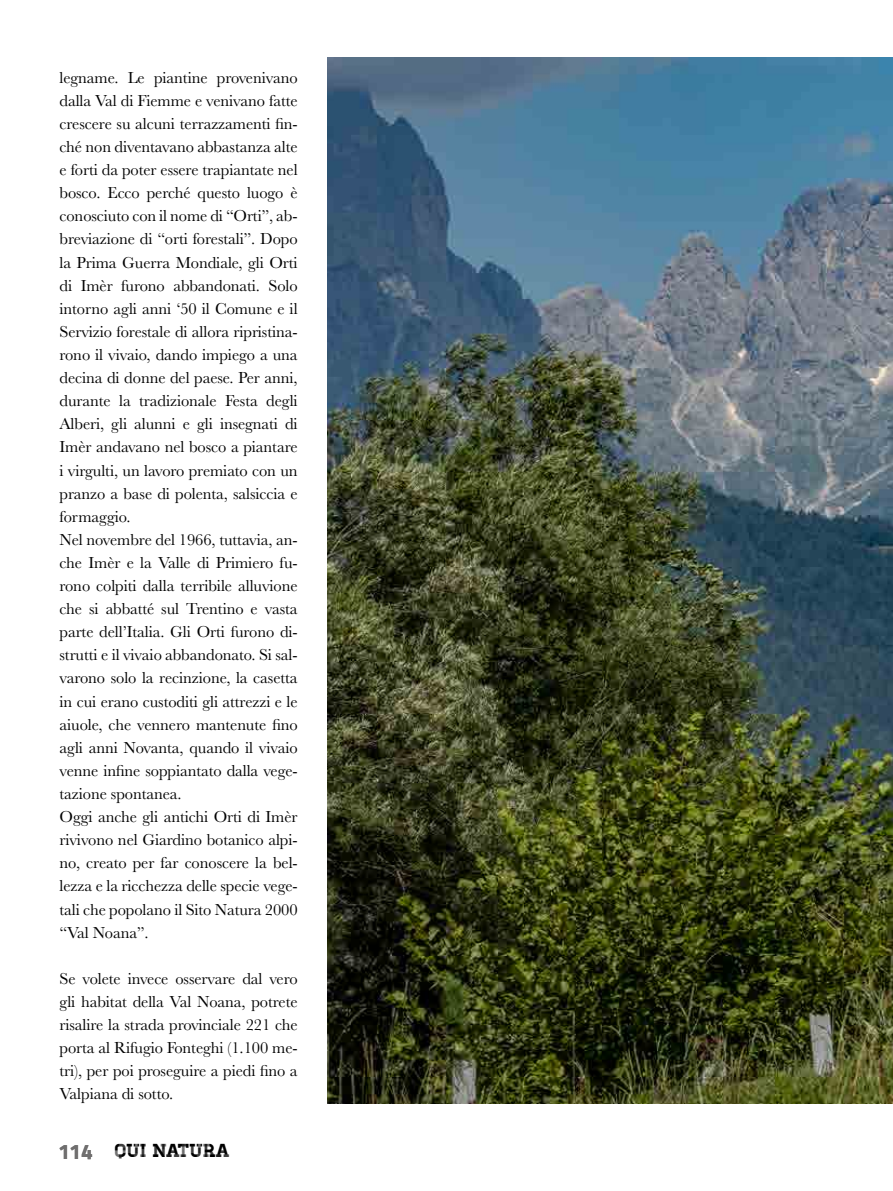
<style>
.page{position:relative;width:893px;height:1191px;background:#fff}
.page>*{position:absolute;margin:0;border:0;box-sizing:border-box;transform-origin:0 0}
.t1{font:21px "Titillium Text 25 L 999 wt";color:#706f6f}
.t2{font:18.75px "Homestead Display";color:#000}
.t3{font:16.5px/23.1px "Baskerville";letter-spacing:-.005em;color:#000}
</style>
<div class="page">
<img style="left:327px;top:58px;width:566px;height:1045px">
<p class="t3" style="left:60px;top:66px;width:240px">legname. Le piantine provenivano dalla Val di Fiemme e venivano fatte crescere su alcuni terrazzamenti fin&shy;ché non diventavano abbastanza alte e forti da poter essere trapiantate nel bosco. Ecco perché questo luogo è conosciuto con il nome di “Orti”, ab&shy;breviazione di “orti forestali”. Dopo la Prima Guerra Mondiale, gli Orti di Imèr furono abbandonati. Solo intorno agli anni ‘50 il Comune e il Servizio forestale di allora ripristina&shy;rono il vivaio, dando impiego a una decina di donne del paese. Per anni, durante la tradizionale Festa degli Alberi, gli alunni e gli insegnati di Imèr andavano nel bosco a piantare i virgulti, un lavoro premiato con un pranzo a base di polenta, salsiccia e formaggio.<br>Nel novembre del 1966, tuttavia, an&shy;che Imèr e la Valle di Primiero fu&shy;rono colpiti dalla terribile alluvione che si abbatté sul Trentino e vasta parte dell’Italia. Gli Orti furono di&shy;strutti e il vivaio abbandonato. Si sal&shy;varono solo la recinzione, la casetta in cui erano custoditi gli attrezzi e le aiuole, che vennero mantenute fino agli anni Novanta, quando il vivaio venne infine soppiantato dalla vege&shy;tazione spontanea.<br>Oggi anche gli antichi Orti di Imèr rivivono nel Giardino botanico alpi&shy;no, creato per far conoscere la bel&shy;lezza e la ricchezza delle specie vege&shy;tali che popolano il Sito Natura 2000 “Val Noana”.</p>
<p class="t3" style="left:60px;top:967px;width:240px;text-align:justify">Se volete invece osservare dal vero gli habitat della Val Noana, potrete risalire la strada provinciale 221 che porta al Rifugio Fonteghi (1.100 me&shy;tri), per poi proseguire a piedi fino a Valpiana di sotto.</p>
<p class="t1" style="left:59px;top:1135px;width:35px">114</p>
<p class="t2" style="left:115px;top:1139px;width:117px">QUI NATURA</p>
</div>
